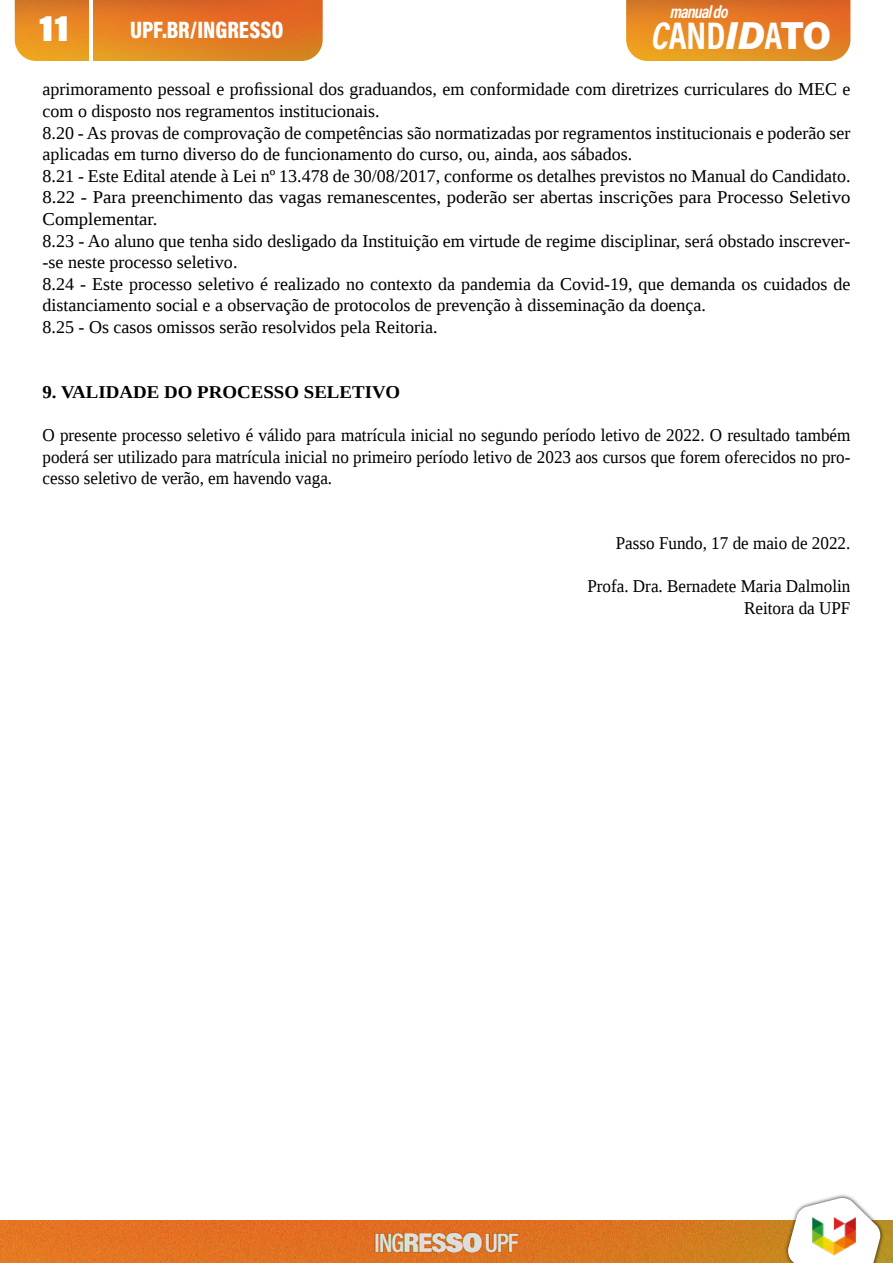
<style>
.page{position:relative;width:893px;height:1263px;background:#fff}
.page>*{position:absolute;margin:0;border:0;box-sizing:border-box;transform-origin:0 0}
.t1{font:39px "Acumin Variable Concept";letter-spacing:-.005em;color:#fff;scale:.95 1}
.t2{font:37.5px "Acumin Variable Concept";color:#fff;scale:1.05 1}
.t3{font:24px "Acumin Variable Concept";color:#fff;scale:.95 1}
.t4{font:18px/21.6px "Liberation Serif";color:#000}
.t5{font:18px/21.6px "Liberation Serif";color:#000;text-align:justify;scale:.95 1}
.t6{font:700 18px "Liberation Serif";color:#000;scale:1.05 1}
.t7{font:18px "Acumin Variable Concept";letter-spacing:-.05em;color:#fff;scale:.95 1}
</style>
<div class="page">
<img style="left:0;top:1220px;width:893px;height:43px">
<img style="left:15px;top:0;width:308px;height:61px">
<img style="left:626px;top:0;width:224px;height:61px">
<div style="left:784px;top:1194px;width:100px;height:69px;background:#000;opacity:.75"></div>
<svg style="left:787px;top:1197px;width:94px;height:66px"></svg>
<hr style="left:89px;top:0;width:3px;height:61px;background:#fff">
<img style="left:806px;top:1208px;width:56px;height:55px">
<img style="left:372px;top:1228px;width:149px;height:28px">
<p class="t7" style="left:670px;top:-1px;width:62px">manual do</p>
<h1 class="t1" style="left:652px;top:8px;width:190px">CANDIDATO</h1>
<p class="t4" style="left:43px;top:78px;width:809px">aprimoramento pessoal e profissional dos graduandos, em conformidade com diretrizes curriculares do MEC e com o disposto nos regramentos institucionais.<br>8.20 - As provas de comprovação de competências são normatizadas por regramentos institucionais e poderão ser aplicadas em turno diverso do de funcionamento do curso, ou, ainda, aos sábados.<br>8.21 - Este Edital atende à Lei nº 13.478 de 30/08/2017, conforme os detalhes previstos no Manual do Candidato.<br>8.22 - Para preenchimento das vagas remanescentes, poderão ser abertas inscrições para Processo Seletivo Complementar.<br>8.23 - Ao aluno que tenha sido desligado da Instituição em virtude de regime disciplinar, será obstado inscrever--se neste processo seletivo.<br>8.24 - Este processo seletivo é realizado no contexto da pandemia da Covid-19, que demanda os cuidados de distanciamento social e a observação de protocolos de prevenção à disseminação da doença.<br>8.25 - Os casos omissos serão resolvidos pela Reitoria.</p>
<h2 class="t2" style="left:38px;top:2px;width:32px">11</h2>
<h3 class="t3" style="left:130px;top:13px;width:163px">UPF.BR/INGRESSO</h3>
<p class="t6" style="left:43px;top:380px;width:342px">9. VALIDADE DO PROCESSO SELETIVO</p>
<p class="t5" style="left:43px;top:424px;width:852px">O presente processo seletivo é válido para matrícula inicial no segundo período letivo de 2022. O resultado também poderá ser utilizado para matrícula inicial no primeiro período letivo de 2023 aos cursos que forem oferecidos no pro&shy;cesso seletivo de verão, em havendo vaga.</p>
<p class="t5" style="left:616px;top:532px;width:248px">Passo Fundo, 17 de maio de 2022.</p>
<p class="t5" style="left:587px;top:575px;width:278px;text-align:right">Profa. Dra. Bernadete Maria Dalmolin<br>Reitora da UPF</p>
</div>
